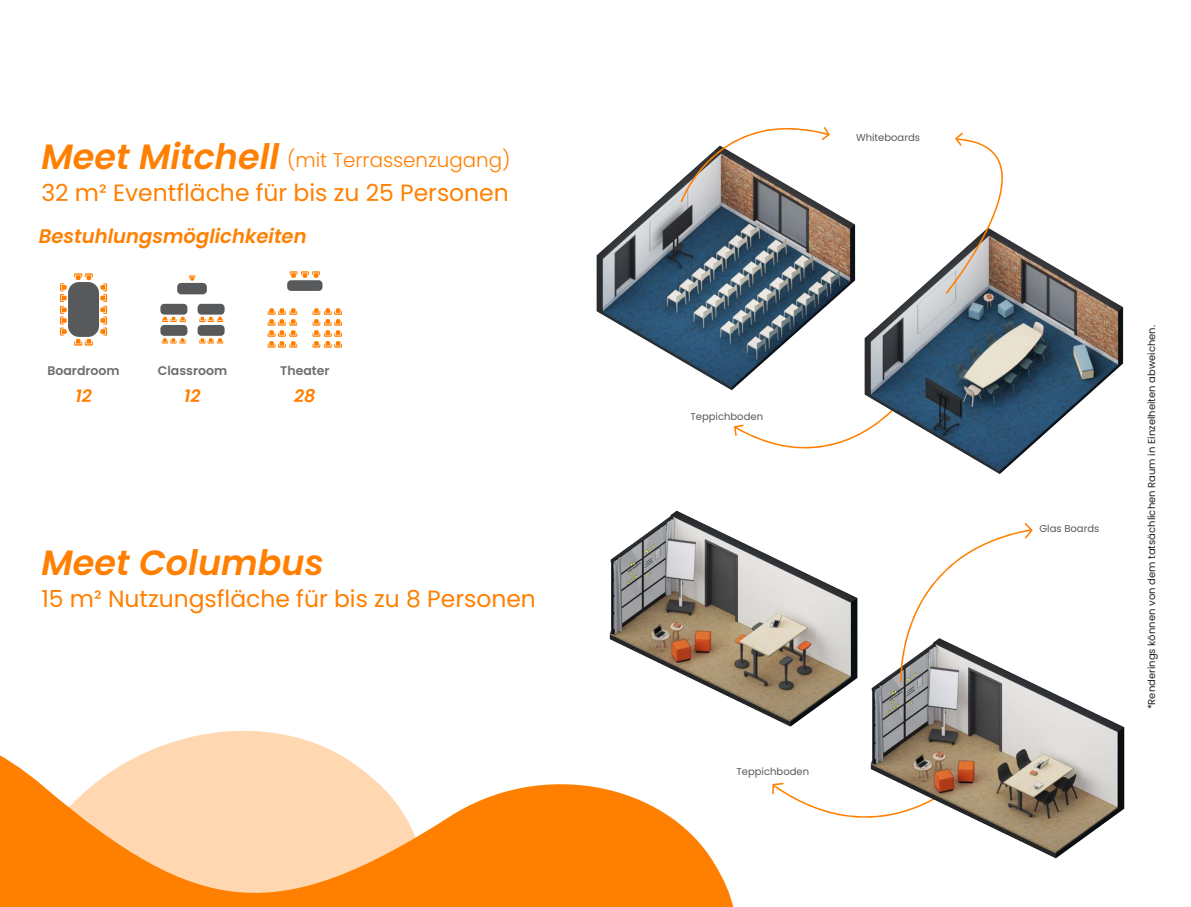
<style>
.page{position:relative;width:1191px;height:907px;background:#fff}
.page>*{position:absolute;margin:0;border:0;box-sizing:border-box;transform-origin:0 0}
.t1{font:italic 600 35px "Poppins";color:#ff7f00}
.t2{font:23.5px "Poppins";color:#ff7f00}
.t3{font:300 19.88px "Poppins";color:#ff7f00}
.t4{font:italic 600 19.62px "Poppins";color:#ff7f00}
.t5{font:italic 600 17.5px "Poppins";color:#ff8000}
.t6{font:600 12.5px "Poppins";color:#6d6e71}
.t7{font:10px "Poppins";color:#231f20}
.t8{font:10px "Poppins";color:#58595b}
</style>
<div class="page">
<svg style="left:435px;top:784px;width:298px;height:122px;fill:#ff8000"></svg>
<svg style="left:0;top:730px;width:435px;height:176px;fill:#ffd7b0"></svg>
<svg style="left:734px;top:424px;width:121px;height:25px"></svg>
<svg style="left:772px;top:782px;width:96px;height:36px"></svg>
<svg style="left:289px;top:271px;width:31px;height:7px"></svg>
<svg style="left:267px;top:308px;width:30px;height:39px"></svg>
<svg style="left:312px;top:308px;width:30px;height:39px"></svg>
<div style="left:287px;top:280px;width:35px;height:11px;background:#58595b;border-radius:4px"></div>
<div style="left:68px;top:282px;width:31px;height:55px;background:#58595b;border-radius:11px"></div>
<svg style="left:60px;top:283px;width:7px;height:52px"></svg>
<svg style="left:100px;top:283px;width:7px;height:52px"></svg>
<svg style="left:74px;top:273px;width:19px;height:7px"></svg>
<svg style="left:74px;top:339px;width:19px;height:6px"></svg>
<div style="left:177px;top:283px;width:30px;height:11px;background:#58595b;border-radius:4px"></div>
<svg style="left:189px;top:275px;width:6px;height:5px"></svg>
<svg style="left:162px;top:317px;width:24px;height:5px"></svg>
<div style="left:160px;top:304px;width:27px;height:10px;background:#58595b;border-radius:4px"></div>
<svg style="left:162px;top:338px;width:24px;height:5px"></svg>
<div style="left:160px;top:325px;width:27px;height:11px;background:#58595b;border-radius:4px"></div>
<svg style="left:199px;top:317px;width:24px;height:5px"></svg>
<div style="left:197px;top:304px;width:27px;height:10px;background:#58595b;border-radius:4px"></div>
<svg style="left:199px;top:338px;width:24px;height:5px"></svg>
<div style="left:197px;top:325px;width:27px;height:11px;background:#58595b;border-radius:4px"></div>
<img style="left:596px;top:133px;width:259px;height:258px">
<img style="left:609px;top:510px;width:249px;height:217px">
<img style="left:868px;top:668px;width:257px;height:191px">
<img style="left:855px;top:225px;width:269px;height:249px">
<svg style="left:680px;top:127px;width:149px;height:76px"></svg>
<svg style="left:945px;top:132px;width:59px;height:162px"></svg>
<svg style="left:900px;top:523px;width:132px;height:159px"></svg>
<h1 class="t1" style="left:41px;top:132px;width:239px">Meet Mitchell</h1>
<p class="t2" style="left:41px;top:177px;width:469px">32 m² Eventfläche für bis zu 25 Personen</p>
<p class="t3" style="left:287px;top:146px;width:225px">(mit Terrassenzugang)</p>
<p class="t4" style="left:39px;top:222px;width:269px">Bestuhlungsmöglichkeiten</p>
<p class="t6" style="left:47px;top:361px;width:74px">Boardroom</p>
<p class="t6" style="left:158px;top:361px;width:71px">Classroom</p>
<p class="t6" style="left:280px;top:361px;width:51px">Theater</p>
<p class="t5" style="left:75px;top:383px;width:18px">12</p>
<p class="t5" style="left:184px;top:383px;width:18px">12</p>
<p class="t5" style="left:294px;top:383px;width:23px">28</p>
<h1 class="t1" style="left:41px;top:538px;width:284px">Meet Columbus</h1>
<p class="t2" style="left:41px;top:582px;width:496px">15 m² Nutzungsfläche für bis zu 8 Personen</p>
<p class="t8" style="left:855px;top:130px;width:66px">Whiteboards</p>
<p class="t8" style="left:690px;top:409px;width:74px">Teppichboden</p>
<p class="t8" style="left:736px;top:764px;width:74px">Teppichboden</p>
<p class="t8" style="left:1039px;top:522px;width:61px">Glas Boards</p>
<p class="t7" style="left:1144px;top:709px;width:385px;rotate:-90deg">*Renderings können von dem tatsächlichen Raum in Einzelheiten abweichen.</p>
</div>
